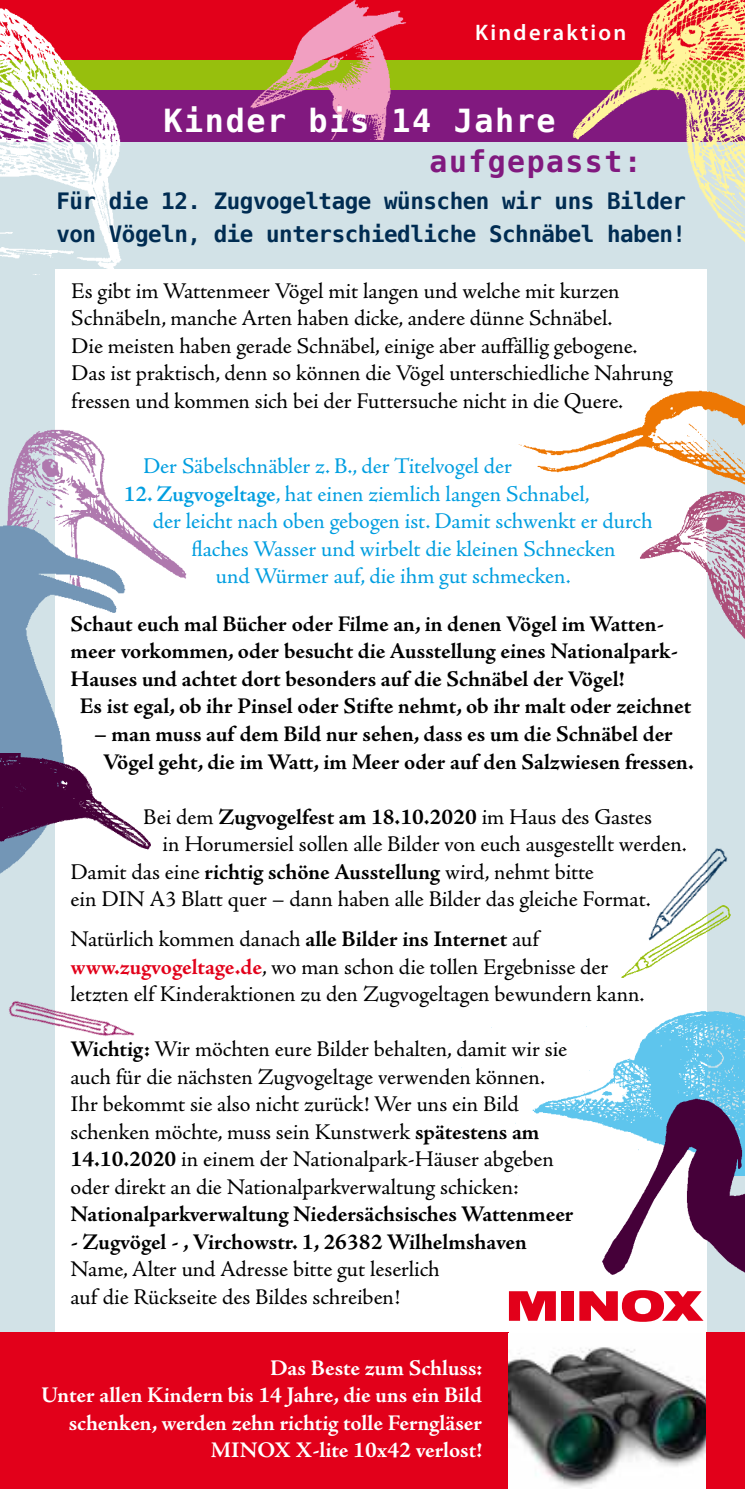
<style>
.page{position:relative;width:745px;height:1489px;background:#fff}
.page>*{position:absolute;margin:0;border:0;box-sizing:border-box;transform-origin:0 0}
.t1{font:700 31.75px "Menlo";letter-spacing:.05em;color:#fff}
.t2{font:700 29.75px "Menlo";letter-spacing:.05em;color:#81197f}
.t3{font:22.5px/27.5px "Adobe Jenson Pro";color:#000}
.t4{font:700 22.5px/27.5px "Adobe Jenson Pro";letter-spacing:-.005em;color:#000}
.t5{font:22.5px "Adobe Jenson Pro";color:#009ee0}
.t6{font:700 22.5px/27.5px "Adobe Jenson Pro";letter-spacing:-.005em;color:#fff;text-align:right}
.t7{font:700 22.5px/32.5px "Menlo";letter-spacing:-.02em;color:#002c52}
.t8{font:600 22.5px "Myriad Pro";letter-spacing:.1em;color:#fff}
.s1{font-weight:600}
.s2{font-weight:400}
.s3{font-weight:700}
.s4{font-weight:700;color:#e2001a}
</style>
<div class="page">
<div style="left:0;top:141px;width:744px;height:1196px;background:#d2e2e7"></div>
<div style="left:55px;top:270px;width:650px;height:1082px;background:#fff"></div>
<div style="left:0;top:87px;width:744px;height:55px;background:#81197f"></div>
<div style="left:0;top:60px;width:744px;height:30px;background:#97bf0d"></div>
<div style="left:0;top:1332px;width:744px;height:156px;background:#e2001a"></div>
<div style="left:508px;top:1314px;width:197px;height:174px;background:#fff"></div>
<img style="left:508px;top:1347px;width:197px;height:140px">
<div style="left:0;top:0;width:744px;height:60px;background:#e2001a"></div>
<div style="left:561px;top:1291px;width:12px;height:29px;background:#e2001a"></div>
<svg style="left:508px;top:1291px;width:47px;height:29px"></svg>
<svg style="left:579px;top:1291px;width:15px;height:30px"></svg>
<img style="left:461px;top:995px;width:283px;height:129px">
<img style="left:7px;top:429px;width:180px;height:150px">
<img style="left:594px;top:1092px;width:150px;height:234px">
<img style="left:0;top:518px;width:131px;height:236px">
<img style="left:0;top:754px;width:151px;height:120px">
<img style="left:0;top:8px;width:197px;height:262px">
<img style="left:572px;top:0;width:172px;height:241px">
<img style="left:250px;top:0;width:157px;height:139px">
<img style="left:640px;top:517px;width:104px;height:148px">
<img style="left:518px;top:371px;width:226px;height:146px">
<img style="left:621px;top:952px;width:86px;height:43px">
<img style="left:8px;top:1001px;width:127px;height:36px">
<img style="left:648px;top:831px;width:83px;height:121px">
<p class="t8" style="left:474px;top:18px;width:153px">Kinderaktion</p>
<h1 class="t1" style="left:163px;top:99px;width:393px">Kinder bis 14 Jahre</h1>
<h2 class="t2" style="left:429px;top:141px;width:213px">aufgepasst:</h2>
<p class="t7" style="left:56px;top:185px;width:631px">Für die 12. Zugvogeltage wünschen wir uns Bilder von Vögeln, die unterschiedliche Schnäbel haben!</p>
<p class="t3" style="left:71px;top:277px;width:602px">Es gibt im Wattenmeer Vögel mit langen und welche mit kurzen Schnäbeln, manche Arten haben dicke, andere dünne Schnäbel.<br>Die meisten haben gerade Schnäbel, einige aber auffällig gebogene.<br>Das ist praktisch, denn so können die Vögel unterschiedliche Nahrung fressen und kommen sich bei der Futtersuche nicht in die Quere.</p>
<p class="t5" style="left:143px;top:453px;width:370px">Der Säbelschnäbler z. B., der Titelvogel der</p>
<p class="t5" style="left:124px;top:481px;width:467px"><span class="s1">12. Zugvogeltage</span>, hat einen ziemlich langen Schnabel,</p>
<p class="t5" style="left:153px;top:508px;width:501px">der leicht nach oben gebogen ist. Damit schwenkt er durch</p>
<p class="t5" style="left:191px;top:536px;width:425px">flaches Wasser und wirbelt die kleinen Schnecken</p>
<p class="t5" style="left:216px;top:563px;width:356px">und Würmer auf, die ihm gut schmecken.</p>
<p class="t4" style="left:71px;top:610px;width:594px">Schaut euch mal Bücher oder Filme an, in denen Vögel im Watten-</p>
<p class="t4" style="left:71px;top:638px;width:608px">meer vorkommen, oder besucht die Ausstellung eines Nationalpark-</p>
<p class="t4" style="left:71px;top:665px;width:555px">Hauses und achtet dort besonders auf die Schnäbel der Vögel!</p>
<p class="t4" style="left:80px;top:693px;width:612px">Es ist egal, ob ihr Pinsel oder Stifte nehmt, ob ihr malt oder zeichnet</p>
<p class="t4" style="left:103px;top:720px;width:592px;text-indent:-9px">– man muss auf dem Bild nur sehen, dass es um die Schnäbel der<br>Vögel geht, die im Watt, im Meer oder auf den Salzwiesen fressen.</p>
<p class="t4" style="left:143px;top:803px;width:510px"><span class="s2">Bei dem</span> Zugvogelfest am 18.10.2020 <span class="s2">im Haus des Gastes</span></p>
<p class="t3" style="left:162px;top:830px;width:525px">in Horumersiel sollen alle Bilder von euch ausgestellt werden.</p>
<p class="t3" style="left:71px;top:858px;width:524px">Damit das eine <span class="s3">richtig schöne Ausstellung</span> wird, nehmt bitte</p>
<p class="t3" style="left:71px;top:885px;width:581px">ein DIN A3 Blatt quer – dann haben alle Bilder das gleiche Format.</p>
<p class="t3" style="left:71px;top:925px;width:575px">Natürlich kommen danach <span class="s3">alle Bilder ins Internet</span> auf <span class="s4">www.zugvogeltage.de</span>, wo man schon die tollen Ergebnisse der letzten elf Kinderaktionen zu den Zugvogeltagen bewundern kann.</p>
<p class="t3" style="left:71px;top:1035px;width:497px"><span class="s3">Wichtig:</span> Wir möchten eure Bilder behalten, damit wir sie auch für die nächsten Zugvogeltage verwenden können.<br>Ihr bekommt sie also nicht zurück! Wer uns ein Bild schenken möchte, muss sein Kunstwerk <span class="s3">spätestens am 14.10.2020</span> in einem der Nationalpark-Häuser abgeben oder direkt an die Nationalparkverwaltung schicken:</p>
<p class="t4" style="left:71px;top:1200px;width:504px">Nationalparkverwaltung Niedersächsisches Wattenmeer</p>
<p class="t4" style="left:71px;top:1228px;width:457px">- Zugvögel - , Virchowstr. 1, 26382 Wilhelmshaven</p>
<p class="t3" style="left:71px;top:1255px;width:370px">Name, Alter und Adresse bitte gut leserlich auf die Rückseite des Bildes schreiben!</p>
<p class="t6" style="left:41px;top:1354px;width:442px">Das Beste zum Schluss:<br>Unter allen Kindern bis 14 Jahre, die uns ein Bild schenken, werden zehn richtig tolle Ferngläser MINOX X-lite 10x42 verlost!</p>
</div>
